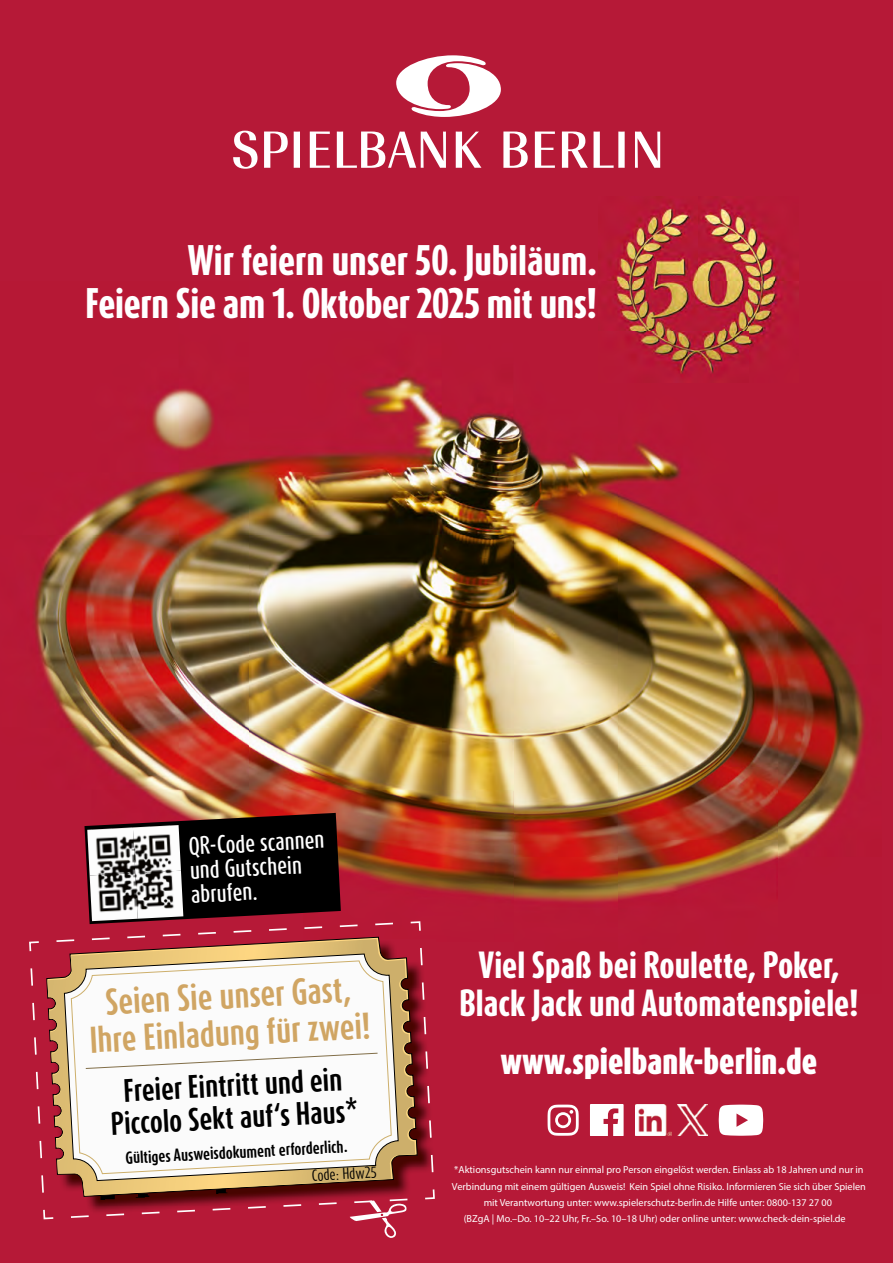
<style>
.page{position:relative;width:893px;height:1263px;background:#b61937}
.page>*{position:absolute;margin:0;border:0;box-sizing:border-box;transform-origin:0 0}
.t1{font:800 35.55px/42.8px "Dax Compact Pro";letter-spacing:-.005em;color:#fff;text-align:right}
.t2{font:800 31.5px/37.8px "Dax Compact Pro";color:#fff;text-align:center}
.t3{font:900 31.5px "Dax Compact Pro";color:#fff}
.t4{font:700 31.05px/37.3px "Dax Compact Pro";color:#d0a563;text-align:center}
.t5{font:700 27.15px/32.5px "Dax Compact Pro";color:#000;text-align:center}
.t6{font:500 21px/24px "Dax Compact Pro";color:#fff}
.t7{font:700 14.55px "Dax Compact Pro";color:#000}
.t8{font:13.35px "Dax Compact Pro";color:#000}
.t9{font:10.2px "Myriad Pro";color:#fff}
</style>
<div class="page">
<img style="left:34px;top:376px;width:479px;height:414px">
<img style="left:513px;top:417px;width:106px;height:485px">
<img style="left:777px;top:587px;width:88px;height:291px">
<img style="left:619px;top:442px;width:158px;height:457px">
<img style="left:143px;top:790px;width:371px;height:51px">
<img style="left:395px;top:841px;width:119px;height:61px">
<svg style="left:233px;top:131px;width:24px;height:38px"></svg>
<svg style="left:264px;top:132px;width:24px;height:36px"></svg>
<svg style="left:294px;top:132px;width:6px;height:36px"></svg>
<svg style="left:310px;top:132px;width:20px;height:36px"></svg>
<svg style="left:337px;top:132px;width:109px;height:36px"></svg>
<svg style="left:456px;top:132px;width:25px;height:36px"></svg>
<svg style="left:503px;top:132px;width:25px;height:36px"></svg>
<svg style="left:535px;top:132px;width:20px;height:36px"></svg>
<svg style="left:562px;top:132px;width:26px;height:36px"></svg>
<svg style="left:594px;top:132px;width:31px;height:36px"></svg>
<svg style="left:635px;top:132px;width:25px;height:36px"></svg>
<svg style="left:396px;top:55px;width:105px;height:62px"></svg>
<svg style="left:29px;top:921px;width:406px;height:299px;background:#debeb7"></svg>
<svg style="left:69px;top:1197px;width:349px;height:41px"></svg>
<svg style="left:590px;top:1104px;width:34px;height:32px"></svg>
<svg style="left:548px;top:1104px;width:31px;height:32px"></svg>
<img style="left:635px;top:1104px;width:37px;height:32px">
<img style="left:677px;top:1104px;width:31px;height:32px">
<svg style="left:719px;top:1104px;width:44px;height:32px"></svg>
<img style="left:609px;top:197px;width:176px;height:177px">
<svg style="left:46px;top:813px;width:349px;height:130px"></svg>
<img style="left:87px;top:827px;width:46px;height:48px">
<img style="left:133px;top:825px;width:48px;height:48px">
<img style="left:90px;top:873px;width:48px;height:48px">
<img style="left:135px;top:871px;width:48px;height:48px">
<p class="t1" style="left:86px;top:239px;width:513px">Wir feiern unser 50. Jubiläum.<br>Feiern Sie am 1. Oktober 2025 mit uns!</p>
<p class="t6" style="left:188px;top:834px;width:138px;rotate:-3deg">QR-Code scannen und Gutschein abrufen.</p>
<p class="t4" style="left:87px;top:984px;width:290px;rotate:-3deg">Seien Sie unser Gast,<br>Ihre Einladung für zwei!</p>
<p class="t5" style="left:108px;top:1075px;width:250px;rotate:-3deg">Freier Eintritt und ein<br>Piccolo Sekt auf‘s Haus*</p>
<p class="t8" style="left:312px;top:1167px;width:66px;rotate:-3deg">Code: Hdw25</p>
<p class="t7" style="left:125px;top:1148px;width:224px;rotate:-3deg">Gültiges Ausweisdokument erforderlich.</p>
<p class="t2" style="left:460px;top:946px;width:400px">Viel Spaß bei Roulette, Poker,<br>Black Jack und Automatenspiele!</p>
<p class="t3" style="left:501px;top:1039px;width:318px">www.spielbank-berlin.de</p>
<p class="t9" style="left:454px;top:1163px;width:411px">*Aktionsgutschein kann nur einmal pro Person eingelöst werden. Einlass ab 18 Jahren und nur in</p>
<p class="t9" style="left:452px;top:1180px;width:415px">Verbindung mit einem gültigen Ausweis! Kein Spiel ohne Risiko. Informieren Sie sich über Spielen</p>
<p class="t9" style="left:484px;top:1196px;width:350px">mit Verantwortung unter: www.spielerschutz-berlin.de Hilfe unter: 0800-137 27 00</p>
<p class="t9" style="left:464px;top:1212px;width:383px">(BZgA | Mo.–Do. 10–22 Uhr, Fr.–So. 10–18 Uhr) oder online unter: www.check-dein-spiel.de</p>
</div>
